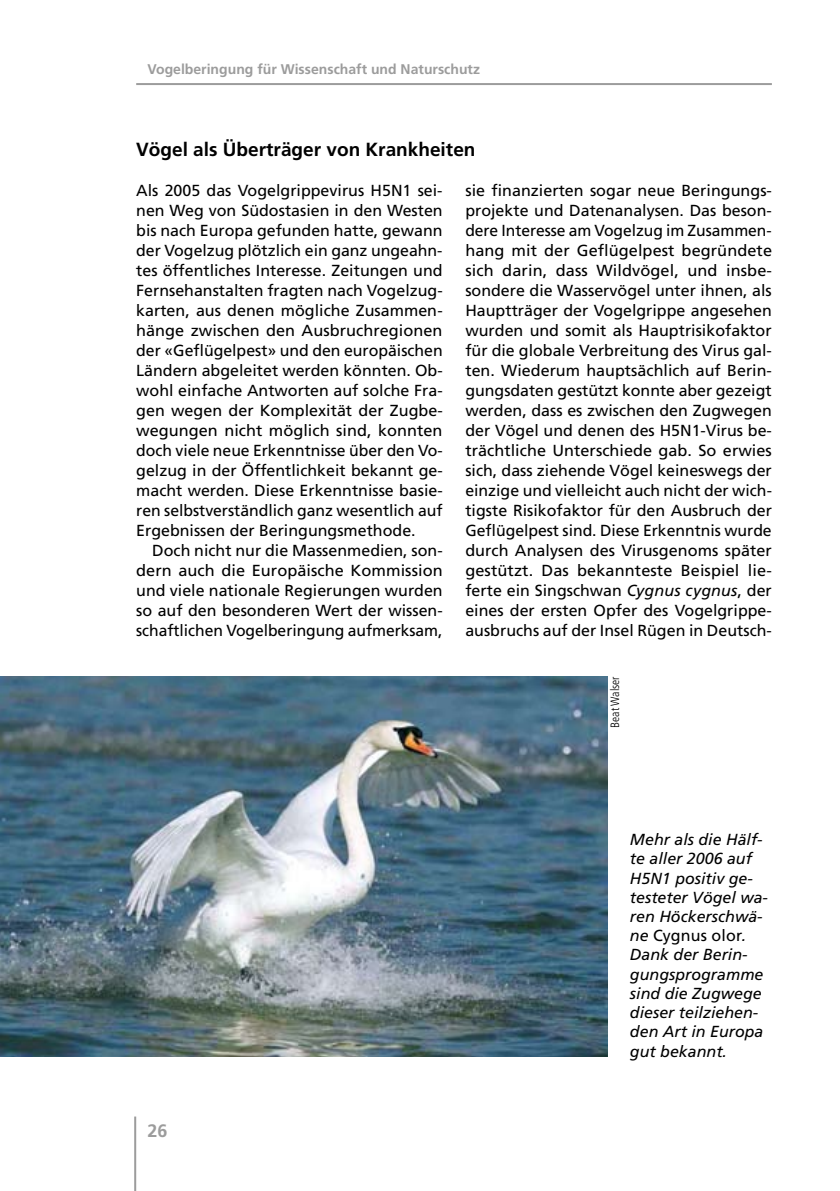
<style>
.page{position:relative;width:840px;height:1191px;background:#fff}
.page>*{position:absolute;margin:0;border:0;box-sizing:border-box;transform-origin:0 0}
.t1{font:700 19px "Frutiger";color:#000}
.t2{font:700 18px "Frutiger";color:#9c9c9c}
.t3{font:16px/20px "Frutiger";color:#000;text-align:justify}
.t4{font:italic 16px/19.2px "Frutiger";color:#000}
.t5{font:700 14px "Frutiger";color:#9c9c9c}
.t6{font:300 condensed 12px "Frutiger";color:#000}
.s1{font-style:italic}
.s2{font-style:normal}
</style>
<div class="page">
<img style="left:0;top:676px;width:607px;height:380px">
<hr style="left:134px;top:1116px;width:2px;height:75px;background:#9c9c9c">
<hr style="left:136px;top:83px;width:635px;height:2px;background:#9c9c9c">
<p class="t5" style="left:147px;top:61px;width:334px">Vogelberingung für Wissenschaft und Naturschutz</p>
<p class="t1" style="left:136px;top:138px;width:340px">Vögel als Überträger von Krankheiten</p>
<p class="t3" style="left:136px;top:180px;width:308px">Als 2005 das Vogelgrippevirus H5N1 sei&shy;nen Weg von Südostasien in den Westen bis nach Europa gefunden hatte, gewann der Vogelzug plötzlich ein ganz ungeahn&shy;tes öffentliches Interesse. Zeitungen und Fernsehanstalten fragten nach Vogelzug&shy;karten, aus denen mögliche Zusammen&shy;hänge zwischen den Ausbruchregionen der «Geflügelpest» und den europäischen Ländern abgeleitet werden könnten. Ob&shy;wohl einfache Antworten auf solche Fra&shy;gen wegen der Komplexität der Zugbe&shy;wegungen nicht möglich sind, konnten doch viele neue Erkenntnisse über den Vo&shy;gelzug in der Öffentlichkeit bekannt ge&shy;macht werden. Diese Erkenntnisse basie&shy;ren selbstverständlich ganz wesentlich auf Ergebnissen der Beringungsmethode.</p>
<p class="t3" style="left:136px;top:540px;width:308px;text-indent:16px">Doch nicht nur die Massenmedien, son&shy;dern auch die Europäische Kommission und viele nationale Regierungen wurden so auf den besonderen Wert der wissen&shy;schaftlichen Vogelberingung aufmerksam,</p>
<p class="t3" style="left:465px;top:180px;width:308px">sie finanzierten sogar neue Beringungs&shy;projekte und Datenanalysen. Das beson&shy;dere Interesse am Vogelzug im Zusammen&shy;hang mit der Geflügelpest begründete sich darin, dass Wildvögel, und insbe&shy;sondere die Wasservögel unter ihnen, als Hauptträger der Vogelgrippe angesehen wurden und somit als Hauptrisikofaktor für die globale Verbreitung des Virus gal&shy;ten. Wiederum hauptsächlich auf Berin&shy;gungsdaten gestützt konnte aber gezeigt werden, dass es zwischen den Zugwegen der Vögel und denen des H5N1-Virus be&shy;trächtliche Unterschiede gab. So erwies sich, dass ziehende Vögel keineswegs der einzige und vielleicht auch nicht der wich&shy;tigste Risikofaktor für den Ausbruch der Geflügelpest sind. Diese Erkenntnis wurde durch Analysen des Virusgenoms später gestützt. Das bekannteste Beispiel lie&shy;ferte ein Singschwan <span class="s1">Cygnus cygnus</span>, der eines der ersten Opfer des Vogelgrippe&shy;ausbruchs auf der Insel Rügen in Deutsch-</p>
<p class="t6" style="left:607px;top:727px;width:53px;rotate:-90deg">Beat Walser</p>
<p class="t2" style="left:147px;top:1119px;width:22px">26</p>
<p class="t4" style="left:629px;top:830px;width:139px">Mehr als die Hälf&shy;te aller 2006 auf<br>H5N1 positiv ge&shy;testeter Vögel wa&shy;ren Höckerschwä&shy;ne <span class="s2">Cygnus olor</span>.<br>Dank der Berin&shy;gungsprogramme sind die Zugwege dieser teilziehen&shy;den Art in Europa gut bekannt.</p>
</div>
